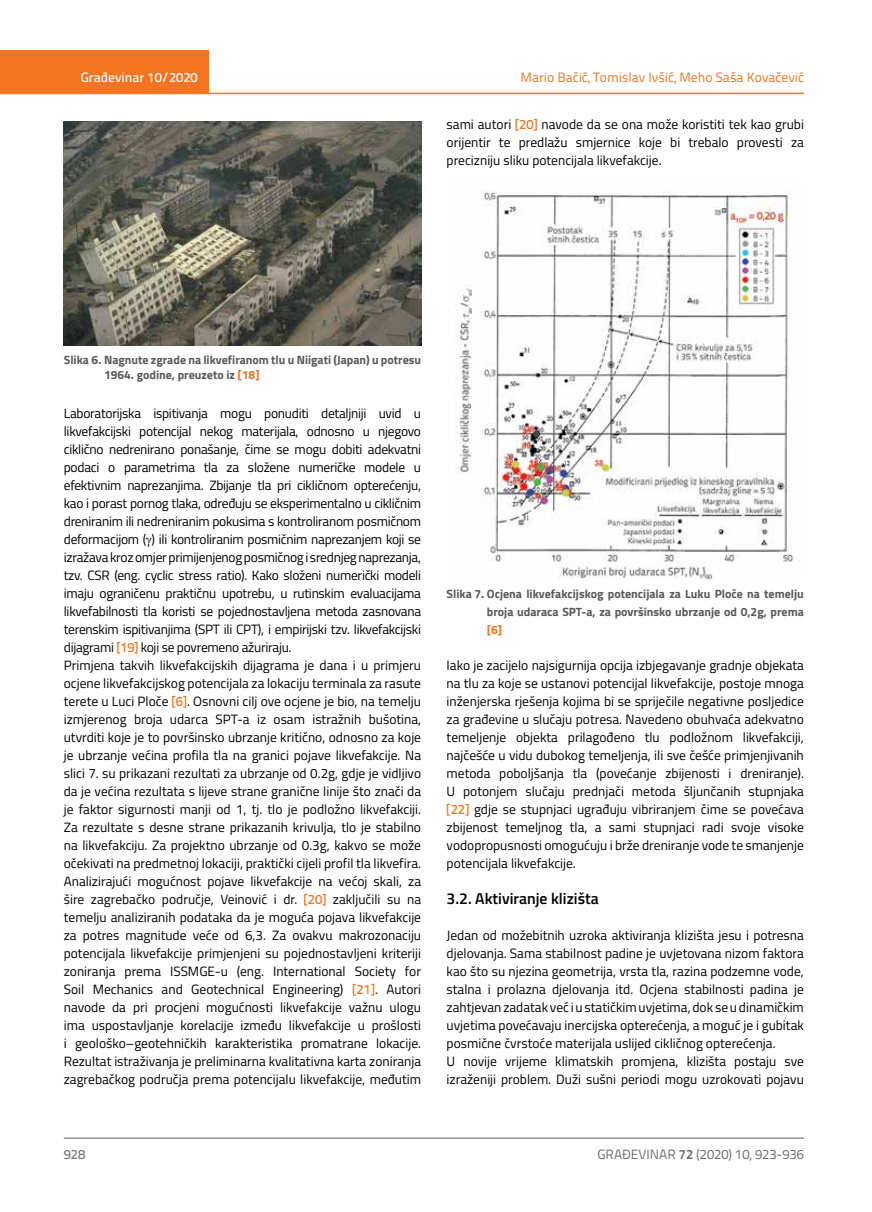
<style>
.page{position:relative;width:872px;height:1212px;background:#fff}
.page>*{position:absolute;margin:0;border:0;box-sizing:border-box;transform-origin:0 0}
.t1{font:600 15.75px "Titillium";color:#000}
.t2{font:13.5px/18px "Titillium";color:#000}
.t3{font:13.5px "Titillium Text 22 L";color:#f47421}
.t4{font:13.5px "Titillium Text 22 L";color:#6d6e71}
.t5{font:500 13.5px "Titillium Text 22 L";color:#fff}
.t6{font:500 13.5px "Titillium Text 22 L";color:#797a7d}
.t7{font:700 12px/15px "Titillium";color:#58595b}
.t8{font:700 12px "Titillium";color:#f47421}
.s1{font-family:"Titillium Text 22 L";font-weight:500;color:#f47421}
.s2{color:#f47421}
.s3{font-weight:700}
</style>
<div class="page">
<div style="left:0;top:50px;width:208px;height:44px;background:#f47421"></div>
<hr style="left:0;top:93px;width:804px;height:1px;background:#f47421">
<hr style="left:64px;top:1138px;width:740px;height:1px;background:#58595b">
<img style="left:64px;top:122px;width:357px;height:224px">
<img style="left:455px;top:190px;width:339px;height:389px">
<p class="t5" style="left:81px;top:67px;width:118px">Građevinar 10/2020</p>
<p class="t3" style="left:520px;top:68px;width:285px">Mario Bačić, Tomislav Ivšić, Meho Saša Kovačević</p>
<p class="t2" style="left:446px;top:115px;width:359px;text-align:justify">sami autori <span class="s1">[20]</span> navode da se ona može koristiti tek kao grubi orijentir te predlažu smjernice koje bi trebalo provesti za precizniju sliku potencijala likvefakcije.</p>
<p class="t7" style="left:104px;top:351px;width:318px;text-indent:-40px">Slika 6. Nagnute zgrade na likvefiranom tlu u Niigati (Japan) u potresu<br>1964. godine, preuzeto iz <span class="s2">[18]</span></p>
<p class="t2" style="left:64px;top:403px;width:359px">Laboratorijska ispitivanja mogu ponuditi detaljniji uvid u likvefakcijski potencijal nekog materijala, odnosno u njegovo ciklično nedrenirano ponašanje, čime se mogu dobiti adekvatni podaci o parametrima tla za složene numeričke modele u efektivnim naprezanjima. Zbijanje tla pri cikličnom opterećenju, kao i porast pornog tlaka, određuju se eksperimentalno u cikličnim dreniranim ili nedreniranim pokusima s kontroliranom posmičnom deformacijom ( ) ili kontroliranim posmičnim naprezanjem koji se izražava kroz omjer primijenjenog posmičnog i srednjeg naprezanja, tzv. CSR (eng. cyclic stress ratio). Kako složeni numerički modeli imaju ograničenu praktičnu upotrebu, u rutinskim evaluacijama likvefabilnosti tla koristi se pojednostavljena metoda zasnovana terenskim ispitivanjima (SPT ili CPT), i empirijski tzv. likvefakcijski dijagrami <span class="s1">[19]</span> koji se povremeno ažuriraju.<br>Primjena takvih likvefakcijskih dijagrama je dana i u primjeru ocjene likvefakcijskog potencijala za lokaciju terminala za rasute terete u Luci Ploče <span class="s1">[6]</span>. Osnovni cilj ove ocjene je bio, na temelju izmjerenog broja udarca SPT-a iz osam istražnih bušotina, utvrditi koje je to površinsko ubrzanje kritično, odnosno za koje je ubrzanje većina profila tla na granici pojave likvefakcije. Na slici 7. su prikazani rezultati za ubrzanje od 0.2g, gdje je vidljivo da je većina rezultata s lijeve strane granične linije što znači da je faktor sigurnosti manji od 1, tj. tlo je podložno likvefakciji.<br>Za rezultate s desne strane prikazanih krivulja, tlo je stabilno na likvefakciju. Za projektno ubrzanje od 0.3g, kakvo se može očekivati na predmetnoj lokaciji, praktički cijeli profil tla likvefira.<br>Analizirajući mogućnost pojave likvefakcije na većoj skali, za šire zagrebačko područje, Veinović i dr. <span class="s1">[20]</span> zaključili su na temelju analiziranih podataka da je moguća pojava likvefakcije za potres magnitude veće od 6,3. Za ovakvu makrozonaciju potencijala likvefakcije primjenjeni su pojednostavljeni kriteriji zoniranja prema ISSMGE-u (eng. International Society for Soil Mechanics and Geotechnical Engineering) <span class="s1">[21]</span>. Autori navode da pri procjeni mogućnosti likvefakcije važnu ulogu ima uspostavljanje korelacije između likvefakcije u prošlosti i geološko–geotehničkih karakteristika promatrane lokacije.<br>Rezultat istraživanja je preliminarna kvalitativna karta zoniranja zagrebačkog područja prema potencijalu likvefakcije, međutim</p>
<p class="t7" style="left:446px;top:584px;width:359px;line-height:18px;text-align:right">Slika 7. Ocjena likvefakcijskog potencijala za Luku Ploče na temelju broja udaraca SPT-a, za površinsko ubrzanje od 0,2g, prema</p>
<p class="t8" style="left:487px;top:621px;width:17px">[6]</p>
<p class="t2" style="left:446px;top:656px;width:359px;text-align:justify">Iako je zacijelo najsigurnija opcija izbjegavanje gradnje objekata na tlu za koje se ustanovi potencijal likvefakcije, postoje mnoga inženjerska rješenja kojima bi se spriječile negativne posljedice za građevine u slučaju potresa. Navedeno obuhvaća adekvatno temeljenje objekta prilagođeno tlu podložnom likvefakciji, najčešće u vidu dubokog temeljenja, ili sve češće primjenjivanih metoda poboljšanja tla (povećanje zbijenosti i dreniranje).<br>U potonjem slučaju prednjači metoda šljunčanih stupnjaka <span class="s1">[22]</span> gdje se stupnjaci ugrađuju vibriranjem čime se povećava zbijenost temeljnog tla, a sami stupnjaci radi svoje visoke vodopropusnosti omogućuju i brže dreniranje vode te smanjenje potencijala likvefakcije.</p>
<p class="t1" style="left:446px;top:887px;width:154px">3.2. Aktiviranje klizišta</p>
<p class="t2" style="left:446px;top:926px;width:359px">Jedan od možebitnih uzroka aktiviranja klizišta jesu i potresna djelovanja. Sama stabilnost padine je uvjetovana nizom faktora kao što su njezina geometrija, vrsta tla, razina podzemne vode, stalna i prolazna djelovanja itd. Ocjena stabilnosti padina je zahtjevan zadatak već i u statičkim uvjetima, dok se u dinamičkim uvjetima povećavaju inercijska opterećenja, a moguć je i gubitak posmične čvrstoće materijala uslijed cikličnog opterećenja.<br>U novije vrijeme klimatskih promjena, klizišta postaju sve izraženiji problem. Duži sušni periodi mogu uzrokovati pojavu</p>
<p class="t6" style="left:64px;top:1144px;width:23px">928</p>
<p class="t4" style="left:597px;top:1144px;width:208px">GRAĐEVINAR <span class="s3">72</span> (2020) 10, 923-936</p>
</div>
